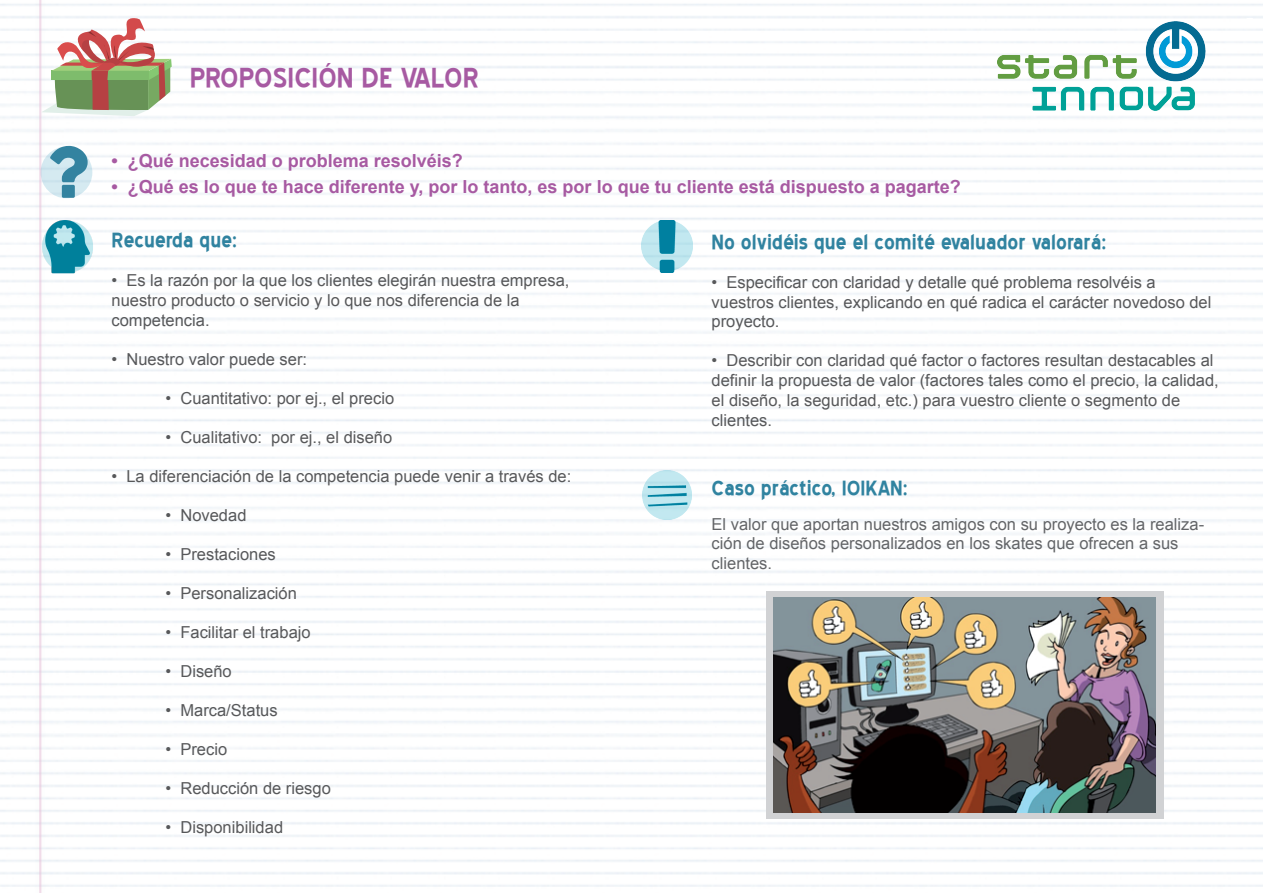
<style>
.page{position:relative;width:1263px;height:893px;background:#fff}
.page>*{position:absolute;margin:0;border:0;box-sizing:border-box;transform-origin:0 0}
.t1{font:700 34.05px "Blue Highway";color:#a75aa2}
.t2{font:700 25.5px "Blue Highway";color:#3083a0}
.t3{font:700 18px "Arial";color:#a75aa2}
.t4{font:16.5px/19.8px "Arial";color:#57585a}
.t5{font:16.5px/19.8px "Arial";color:#636568}
</style>
<div class="page">
<img style="left:0;top:0;width:1263px;height:893px">
<img style="left:41px;top:220px;width:53px;height:54px">
<div style="left:766px;top:591px;width:397px;height:227px;background:#d1d2d4"></div>
<img style="left:773px;top:598px;width:383px;height:214px">
<img style="left:642px;top:220px;width:50px;height:53px">
<img style="left:643px;top:471px;width:48px;height:48px">
<div style="left:41px;top:147px;width:51px;height:51px;background:#d4e9f1;border-radius:50%"></div>
<svg style="left:50px;top:146px;width:38px;height:52px"></svg>
<svg style="left:41px;top:18px;width:131px;height:98px"></svg>
<img style="left:998px;top:19px;width:255px;height:92px">
<h1 class="t1" style="left:190px;top:62px;width:291px">PROPOSICIÓN DE VALOR</h1>
<p class="t3" style="left:112px;top:148px;width:353px">• ¿Qué necesidad o problema resolvéis?</p>
<p class="t3" style="left:112px;top:174px;width:851px">• ¿Qué es lo que te hace diferente y, por lo tanto, es por lo que tu cliente está dispuesto a pagarte?</p>
<h2 class="t2" style="left:112px;top:229px;width:127px">Recuerda que:</h2>
<p class="t4" style="left:112px;top:271px;width:459px">• Es la razón por la que los clientes elegirán nuestra empresa, nuestro producto o servicio y lo que nos diferencia de la competencia.</p>
<p class="t4" style="left:112px;top:349px;width:197px">• Nuestro valor puede ser:</p>
<p class="t4" style="left:166px;top:388px;width:230px">• Cuantitativo: por ej., el precio</p>
<p class="t4" style="left:166px;top:427px;width:228px">• Cualitativo: por ej., el diseño</p>
<p class="t4" style="left:112px;top:466px;width:461px">• La diferenciación de la competencia puede venir a través de:</p>
<p class="t4" style="left:166px;top:505px;width:82px">• Novedad</p>
<p class="t4" style="left:166px;top:544px;width:112px">• Prestaciones</p>
<p class="t4" style="left:166px;top:583px;width:133px">• Personalización</p>
<p class="t4" style="left:166px;top:622px;width:147px">• Facilitar el trabajo</p>
<p class="t4" style="left:166px;top:661px;width:68px">• Diseño</p>
<p class="t4" style="left:166px;top:700px;width:114px">• Marca/Status</p>
<p class="t4" style="left:166px;top:739px;width:63px">• Precio</p>
<p class="t4" style="left:166px;top:778px;width:167px">• Reducción de riesgo</p>
<p class="t4" style="left:166px;top:817px;width:119px">• Disponibilidad</p>
<h2 class="t2" style="left:712px;top:230px;width:396px">No olvidéis que el comité evaluador valorará:</h2>
<p class="t4" style="left:712px;top:272px;width:501px">• Especificar con claridad y detalle qué problema resolvéis a vuestros clientes, explicando en qué radica el carácter novedoso del proyecto.</p>
<p class="t4" style="left:712px;top:351px;width:509px">• Describir con claridad qué factor o factores resultan destacables al definir la propuesta de valor (factores tales como el precio, la calidad, el diseño, la seguridad, etc.) para vuestro cliente o segmento de clientes.</p>
<h2 class="t2" style="left:712px;top:476px;width:198px">Caso práctico, IOIKAN:</h2>
<p class="t5" style="left:712px;top:514px;width:494px">El valor que aportan nuestros amigos con su proyecto es la realiza&shy;ción de diseños personalizados en los skates que ofrecen a sus clientes.</p>
</div>
